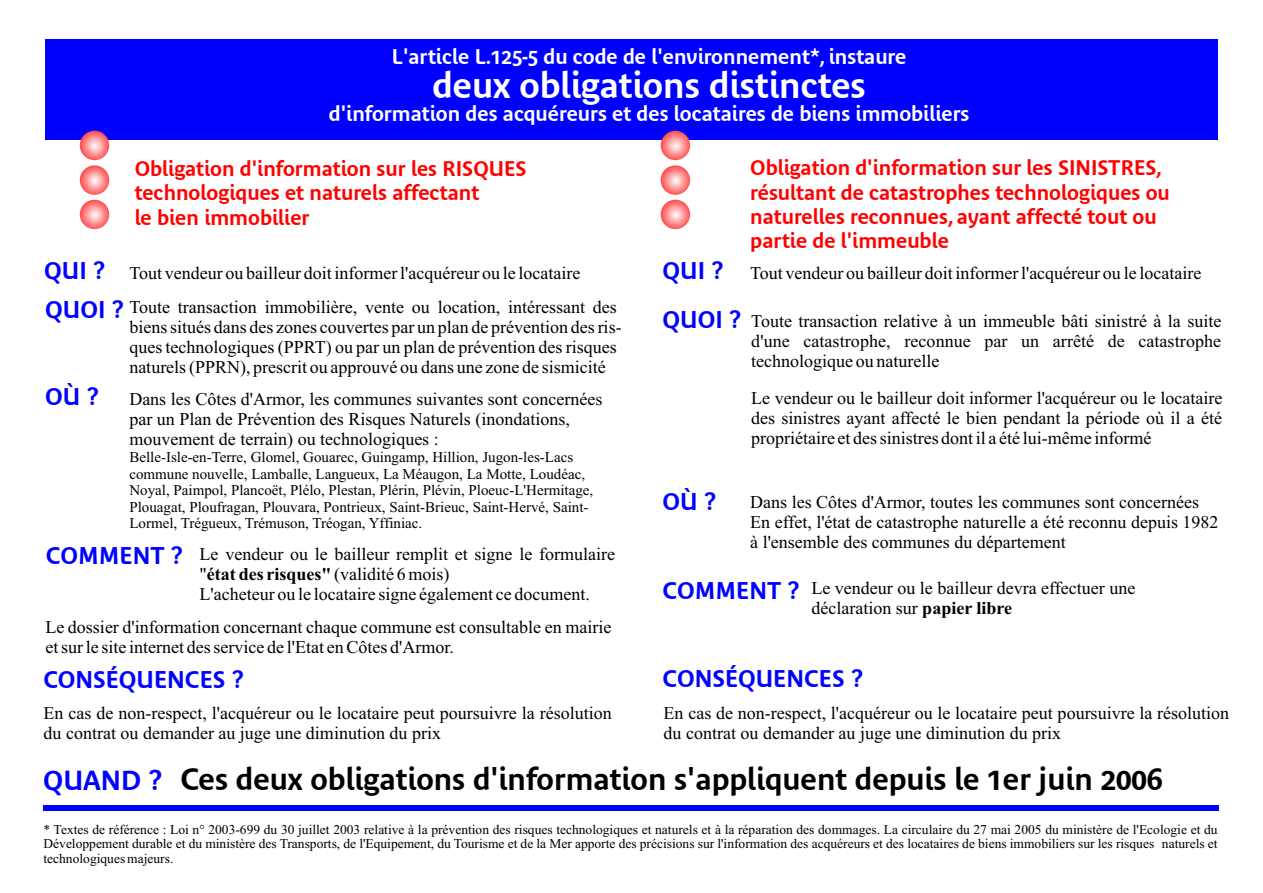
<style>
.page{position:relative;width:1263px;height:893px;background:#fff}
.page>*{position:absolute;margin:0;border:0;box-sizing:border-box;transform-origin:0 0}
.t1{font:36px "Bienvenue Demi TT";color:#fff}
.t2{font:30.9px "Bienvenue Demi TT";color:#000}
.t3{font:27.3px "Bienvenue Demi TT";color:#00f}
.t4{font:24px "Bienvenue Demi TT";color:#00f}
.t5{font:21px/24.2px "Bienvenue Demi TT";color:#f00}
.t6{font:21px "Bienvenue Demi TT";color:#fff}
.t7{font:18px/20px "Times New Roman";color:#000}
.t8{font:15px/16.6px "Times New Roman";color:#000}
.t9{font:13.5px/15px "Times New Roman";color:#000;text-align:justify}
.s1{font-family:"Bienvenue Demi TT";font-size:24px;color:#00f}
.s2{font-weight:700}
</style>
<div class="page">
<div style="left:45px;top:39px;width:1172px;height:101px;background:#00f"></div>
<svg style="left:80px;top:131px;width:29px;height:29px"></svg>
<div style="left:44px;top:806px;width:1175px;height:5px;background:#00f"></div>
<svg style="left:80px;top:165px;width:29px;height:30px"></svg>
<svg style="left:80px;top:200px;width:29px;height:29px"></svg>
<svg style="left:661px;top:131px;width:29px;height:29px"></svg>
<svg style="left:661px;top:165px;width:29px;height:30px"></svg>
<svg style="left:661px;top:200px;width:29px;height:29px"></svg>
<p class="t6" style="left:392px;top:48px;width:516px">L'article L.125-5 du code de l'environnement*, instaure</p>
<h1 class="t1" style="left:432px;top:70px;width:435px">deux obligations distinctes</h1>
<p class="t6" style="left:329px;top:105px;width:642px">d'information des acquéreurs et des locataires de biens immobiliers</p>
<p class="t5" style="left:135px;top:158px;width:393px">Obligation d'information sur les RISQUES technologiques et naturels affectant<br>le bien immobilier</p>
<p class="t5" style="left:750px;top:157px;width:421px">Obligation d'information sur les SINISTRES, résultant de catastrophes technologiques ou naturelles reconnues, ayant affecté tout ou partie de l'immeuble</p>
<p class="t7" style="left:44px;top:264px;width:538px"><span class="s1">QUI ?</span> Tout vendeur ou bailleur doit informer l'acquéreur ou le locataire</p>
<h3 class="t4" style="left:45px;top:299px;width:80px">QUOI ?</h3>
<p class="t7" style="left:129px;top:299px;width:494px">Toute transaction immobilière, vente ou location, intéressant des biens situés dans des zones couvertes par un plan de prévention des ris&shy;ques technologiques (PPRT) ou par un plan de prévention des risques naturels (PPRN), prescrit ou approuvé ou dans une zone de sismicité</p>
<p class="t7" style="left:129px;top:390px;width:474px">Dans les Côtes d'Armor, les communes suivantes sont concernées par un Plan de Prévention des Risques Naturels (inondations, mouvement de terrain) ou technologiques :</p>
<p class="t8" style="left:129px;top:450px;width:465px">Belle-Isle-en-Terre, Glomel, Gouarec, Guingamp, Hillion, Jugon-les-Lacs commune nouvelle, Lamballe, Langueux, La Méaugon, La Motte, Loudéac, Noyal, Paimpol, Plancoët, Plélo, Plestan, Plérin, Plévin, Ploeuc-L'Hermitage, Plouagat, Ploufragan, Plouvara, Pontrieux, Saint-Brieuc, Saint-Hervé, Saint-Lormel, Trégueux, Trémuson, Tréogan, Yffiniac.</p>
<p class="t7" style="left:200px;top:546px;width:417px">Le vendeur ou le bailleur remplit et signe le formulaire "<span class="s2">état des risques"</span> (validité 6 mois)<br>L'acheteur ou le locataire signe également ce document.</p>
<p class="t7" style="left:45px;top:618px;width:568px">Le dossier d'information concernant chaque commune est consultable en mairie et sur le site internet des service de l'Etat en Côtes d'Armor.</p>
<h3 class="t4" style="left:45px;top:386px;width:55px">OÙ ?</h3>
<h3 class="t4" style="left:46px;top:545px;width:139px">COMMENT ?</h3>
<h3 class="t4" style="left:43px;top:670px;width:202px">CONSÉQUENCES ?</h3>
<p class="t7" style="left:44px;top:705px;width:570px">En cas de non-respect, l'acquéreur ou le locataire peut poursuivre la résolution du contrat ou demander au juge une diminution du prix</p>
<p class="t7" style="left:663px;top:264px;width:540px"><span class="s1">QUI ?</span> Tout vendeur ou bailleur doit informer l'acquéreur ou le locataire</p>
<h3 class="t4" style="left:663px;top:310px;width:80px">QUOI ?</h3>
<p class="t7" style="left:751px;top:313px;width:472px;text-align:justify">Toute transaction relative à un immeuble bâti sinistré à la suite d'une catastrophe, reconnue par un arrêté de catastrophe technologique ou naturelle</p>
<h3 class="t4" style="left:663px;top:492px;width:55px">OÙ ?</h3>
<p class="t7" style="left:751px;top:390px;width:473px;text-align:justify">Le vendeur ou le bailleur doit informer l'acquéreur ou le locataire des sinistres ayant affecté le bien pendant la période où il a été propriétaire et des sinistres dont il a été lui-même informé</p>
<p class="t7" style="left:750px;top:493px;width:470px">Dans les Côtes d'Armor, toutes les communes sont concernées<br>En effet, l'état de catastrophe naturelle a été reconnu depuis 1982 à l'ensemble des communes du département</p>
<h3 class="t4" style="left:663px;top:581px;width:139px">COMMENT ?</h3>
<p class="t7" style="left:811px;top:580px;width:326px">Le vendeur ou le bailleur devra effectuer une déclaration sur <span class="s2">papier libre</span></p>
<h3 class="t4" style="left:663px;top:668px;width:202px">CONSÉQUENCES ?</h3>
<p class="t7" style="left:664px;top:705px;width:567px">En cas de non-respect, l'acquéreur ou le locataire peut poursuivre la résolution du contrat ou demander au juge une diminution du prix</p>
<h3 class="t3" style="left:43px;top:769px;width:121px">QUAND ?</h3>
<h2 class="t2" style="left:180px;top:766px;width:983px">Ces deux obligations d'information s'appliquent depuis le 1er juin 2006</h2>
<p class="t9" style="left:43px;top:823px;width:1175px">* Textes de référence : Loi n° 2003-699 du 30 juillet 2003 relative à la prévention des risques technologiques et naturels et à la réparation des dommages. La circulaire du 27 mai 2005 du ministère de l'Ecologie et du Développement durable et du ministère des Transports, de l'Equipement, du Tourisme et de la Mer apporte des précisions sur l'information des acquéreurs et des locataires de biens immobiliers sur les risques naturels et technologiques majeurs.</p>
</div>
